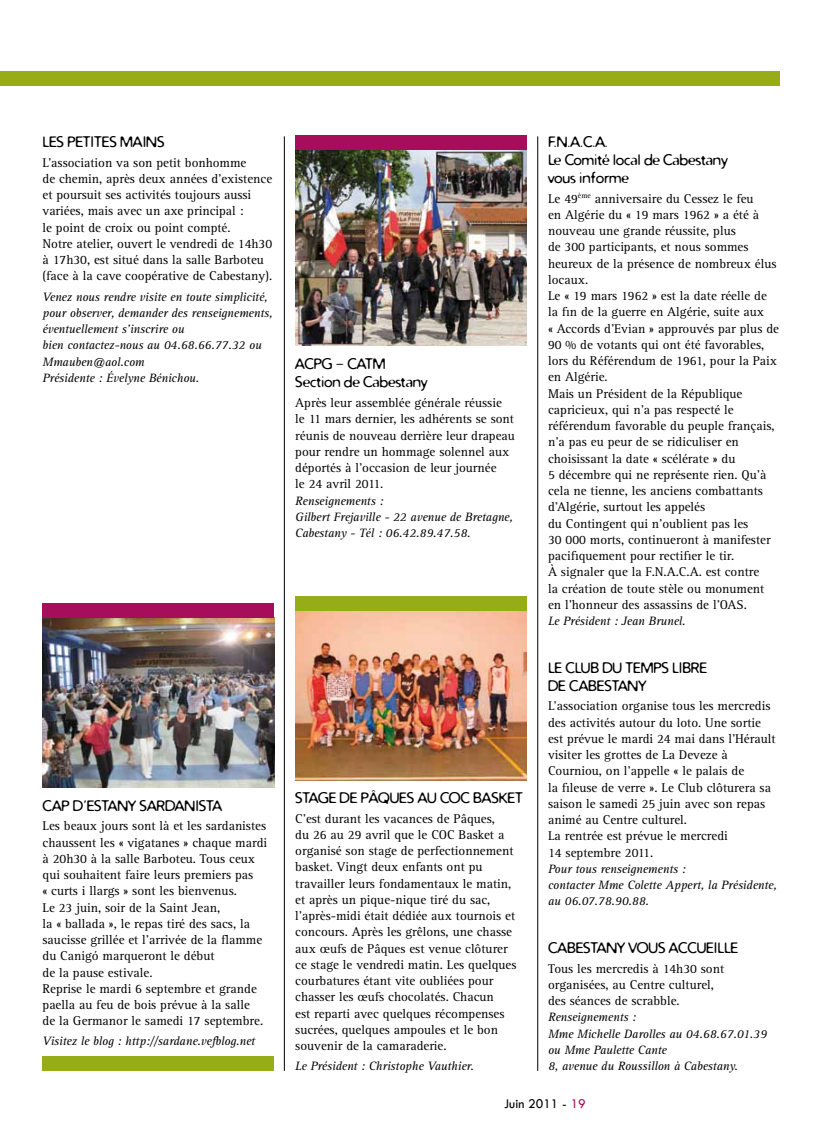
<style>
.page{position:relative;width:815px;height:1134px;background:#fff}
.page>*{position:absolute;margin:0;border:0;box-sizing:border-box;transform-origin:0 0}
.t1{font:15px/18px "Distro";color:#000}
.t2{font:13.75px "Tw Cen";color:#000}
.t3{font:13.12px/16.2px "Rotis Serif";color:#000}
.t4{font:italic 12.5px/16.2px "Rotis Serif";letter-spacing:-.01em;color:#000}
.s1{color:#a60d5b}
</style>
<div class="page">
<div style="left:0;top:71px;width:780px;height:14px;background:#97ad17"></div>
<img style="left:43px;top:618px;width:231px;height:169px">
<div style="left:43px;top:604px;width:231px;height:14px;background:#a60d5b"></div>
<img style="left:295px;top:150px;width:232px;height:195px">
<div style="left:295px;top:136px;width:232px;height:14px;background:#a60d5b"></div>
<img style="left:295px;top:611px;width:232px;height:169px">
<div style="left:295px;top:597px;width:232px;height:14px;background:#97ad17"></div>
<div style="left:43px;top:1056px;width:231px;height:14px;background:#97ad17"></div>
<hr style="left:284px;top:136px;width:1px;height:935px;background:#000">
<hr style="left:537px;top:136px;width:1px;height:935px;background:#000">
<p class="t1" style="left:43px;top:132px;width:41px">LES PETITES</p>
<p class="t1" style="left:120px;top:132px;width:22px">MAINS</p>
<p class="t3" style="left:43px;top:155px;width:231px">L’association va son petit bonhomme<br>de chemin, après deux années d’existence et poursuit ses activités toujours aussi variées, mais avec un axe principal :<br>le point de croix ou point compté.<br>Notre atelier, ouvert le vendredi de 14h30 à 17h30, est situé dans la salle Barboteu (face à la cave coopérative de Cabestany).</p>
<p class="t4" style="left:43px;top:289px;width:232px">Venez nous rendre visite en toute simplicité, pour observer, demander des renseignements, éventuellement s'inscrire ou<br>bien contactez-nous au 04.68.66.77.32 ou Mmauben@aol.com<br>Présidente : Évelyne Bénichou.</p>
<p class="t1" style="left:43px;top:796px;width:181px">CAP D’ESTANY SARDANISTA</p>
<p class="t3" style="left:43px;top:818px;width:226px">Les beaux jours sont là et les sardanistes chaussent les « vigatanes » chaque mardi à 20h30 à la salle Barboteu. Tous ceux qui souhaitent faire leurs premiers pas<br>« curts i llargs » sont les bienvenus.<br>Le 23 juin, soir de la Saint Jean,<br>la « ballada », le repas tiré des sacs, la saucisse grillée et l’arrivée de la flamme du Canigó marqueront le début<br>de la pause estivale.<br>Reprise le mardi 6 septembre et grande paella au feu de bois prévue à la salle<br>de la Germanor le samedi 17 septembre.</p>
<p class="t4" style="left:43px;top:1033px;width:214px">Visitez le blog : http://sardane.vefblog.net</p>
<p class="t1" style="left:548px;top:132px;width:181px">F.N.A.C.A.<br>LE COMITÉ LOCAL DE CABESTANY<br>VOUS INFORME</p>
<p class="t3" style="left:548px;top:191px;width:232px">Le 49<sup>ème</sup> anniversaire du Cessez le feu<br>en Algérie du « 19 mars 1962 » a été à nouveau une grande réussite, plus<br>de 300 participants, et nous sommes heureux de la présence de nombreux élus locaux.<br>Le « 19 mars 1962 » est la date réelle de la fin de la guerre en Algérie, suite aux<br>« Accords d’Evian » approuvés par plus de 90 % de votants qui ont été favorables, lors du Référendum de 1961, pour la Paix en Algérie.<br>Mais un Président de la République capricieux, qui n’a pas respecté le référendum favorable du peuple français, n’a pas eu peur de se ridiculiser en choisissant la date « scélérate » du<br>5 décembre qui ne représente rien. Qu’à cela ne tienne, les anciens combattants d’Algérie, surtout les appelés<br>du Contingent qui n’oublient pas les<br>30 000 morts, continueront à manifester pacifiquement pour rectifier le tir.<br>À signaler que la F.N.A.C.A. est contre<br>la création de toute stèle ou monument en l’honneur des assassins de l’OAS.</p>
<p class="t4" style="left:548px;top:613px;width:139px">Le Président : Jean Brunel.</p>
<p class="t1" style="left:548px;top:658px;width:88px">LE CLUB DU TEMPS</p>
<p class="t1" style="left:672px;top:658px;width:15px">LIBRE</p>
<p class="t1" style="left:548px;top:676px;width:41px">DE CABESTANY</p>
<p class="t3" style="left:548px;top:698px;width:229px">L’association organise tous les mercredis des activités autour du loto. Une sortie est prévue le mardi 24 mai dans l'Hérault visiter les grottes de La Deveze à Courniou, on l'appelle « le palais de<br>la fileuse de verre ». Le Club clôturera sa saison le samedi 25 juin avec son repas animé au Centre culturel.<br>La rentrée est prévue le mercredi<br>14 septembre 2011.</p>
<p class="t4" style="left:548px;top:861px;width:230px">Pour tous renseignements :<br>contacter Mme Colette Appert, la Présidente, au 06.07.78.90.88.</p>
<p class="t1" style="left:548px;top:938px;width:19px">CABESTANY</p>
<p class="t1" style="left:629px;top:938px;width:11px">VOUS</p>
<p class="t1" style="left:669px;top:938px;width:9px">ACCUEI</p>
<p class="t1" style="left:717px;top:938px;width:21px">LLE</p>
<p class="t3" style="left:548px;top:960px;width:178px">Tous les mercredis à 14h30 sont organisées, au Centre culturel, des séances de scrabble.</p>
<p class="t4" style="left:548px;top:1009px;width:220px">Renseignements :<br>Mme Michelle Darolles au 04.68.67.01.39 ou Mme Paulette Cante<br>8, avenue du Roussillon à Cabestany.</p>
<p class="t2" style="left:504px;top:1095px;width:83px">Juin 2011 - <span class="s1">19</span></p>
<p class="t1" style="left:295px;top:355px;width:134px">ACPG - CATM<br>SECTION DE CABESTANY</p>
<p class="t3" style="left:295px;top:395px;width:221px">Après leur assemblée générale réussie<br>le 11 mars dernier, les adhérents se sont réunis de nouveau derrière leur drapeau pour rendre un hommage solennel aux déportés à l’occasion de leur journée<br>le 24 avril 2011.</p>
<p class="t4" style="left:295px;top:493px;width:219px">Renseignements :<br>Gilbert Frejaville - 22 avenue de Bretagne,<br>Cabestany - Tél : 06.42.89.47.58.</p>
<p class="t1" style="left:295px;top:788px;width:17px">STAGE</p>
<p class="t1" style="left:340px;top:788px;width:40px">DE PÂQUES</p>
<p class="t1" style="left:418px;top:788px;width:99px">AU COC BAS KET</p>
<p class="t3" style="left:295px;top:810px;width:223px">C'est durant les vacances de Pâques,<br>du 26 au 29 avril que le COC Basket a organisé son stage de perfectionnement basket. Vingt deux enfants ont pu travailler leurs fondamentaux le matin, et après un pique-nique tiré du sac, l’après-midi était dédiée aux tournois et concours. Après les grêlons, une chasse aux œufs de Pâques est venue clôturer ce stage le vendredi matin. Les quelques courbatures étant vite oubliées pour chasser les œufs chocolatés. Chacun<br>est reparti avec quelques récompenses sucrées, quelques ampoules et le bon souvenir de la camaraderie.</p>
<p class="t4" style="left:295px;top:1058px;width:180px">Le Président : Christophe Vauthier.</p>
</div>
